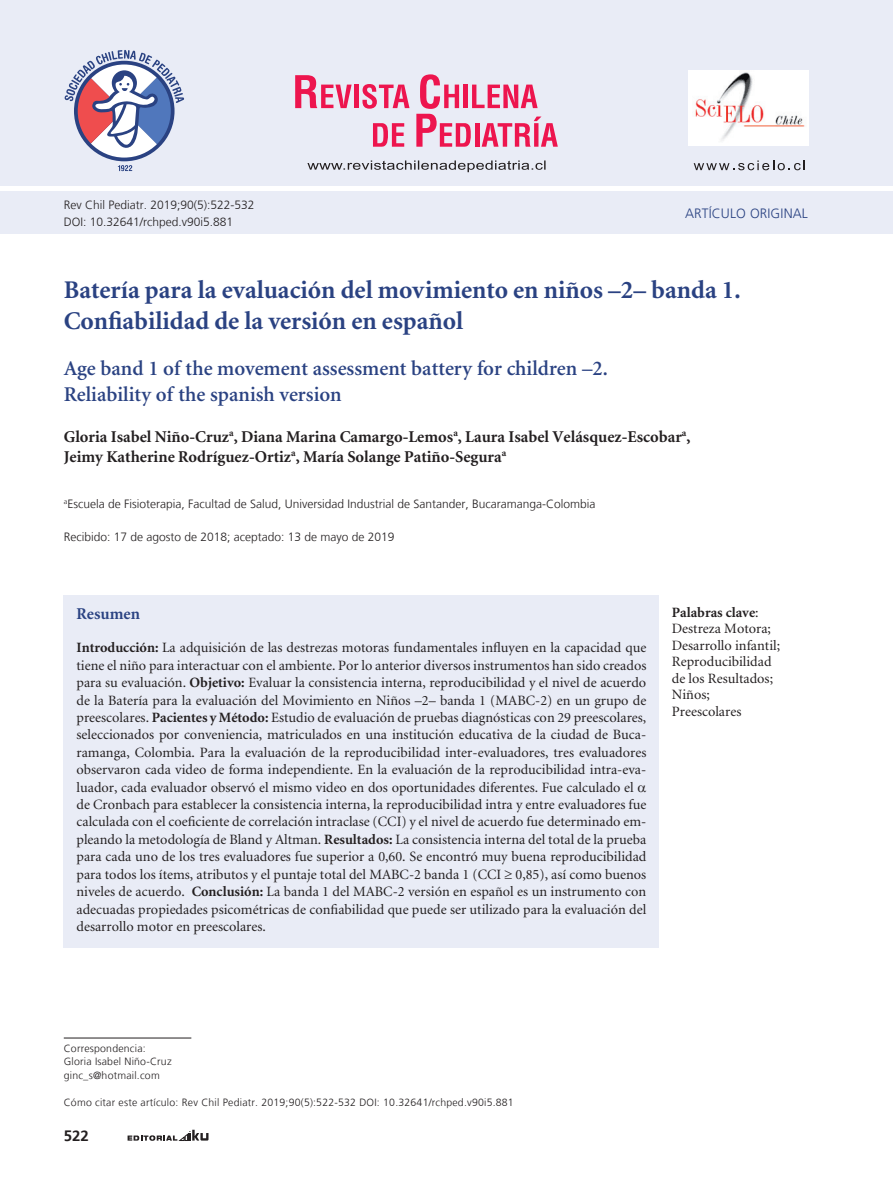
<style>
.page{position:relative;width:893px;height:1191px;background:#fff}
.page>*{position:absolute;margin:0;border:0;box-sizing:border-box;transform-origin:0 0}
._2-titulo{font:700 25.5px/30.6px "Minion";color:#2a4282}
._2-titulo_ingles{font:600 21px/25.2px "Minion";color:#2a4282}
._3-autor{font:700 16.5px/19.8px "Minion";color:#231f20}
._6-subtitulo{font:700 16.5px "Minion";color:#2a4282}
.t1{font:700 15px "Frutiger LT";color:#231f20}
._5-resumen{font:14.25px/17.4px "Minion";color:#231f20}
._5-resumen-2{font:700 14.25px "Minion";color:#231f20}
._2-nombre_sección{font:300 13.5px "Frutiger LT";letter-spacing:.01em;color:#2a4282}
._3-datos_autores-doi{font:300 12px "Frutiger LT";color:#231f20}
._4-correspondencia{font:300 10.5px "Frutiger LT";letter-spacing:.02em;color:#231f20}
.s1{font-weight:700}
.s2{font-weight:400}
</style>
<div class="page">
<svg style="left:128px;top:1129px;width:81px;height:11px"></svg>
<div style="left:0;top:192px;width:893px;height:42px;background:#e9ecf6"></div>
<div style="left:0;top:0;width:893px;height:186px;background:#e9ecf6"></div>
<svg style="left:694px;top:160px;width:111px;height:10px"></svg>
<svg style="left:373px;top:123px;width:31px;height:24px"></svg>
<svg style="left:295px;top:75px;width:57px;height:33px"></svg>
<div style="left:354px;top:85px;width:5px;height:23px;background:#ed154e"></div>
<svg style="left:362px;top:84px;width:47px;height:25px"></svg>
<svg style="left:416px;top:74px;width:142px;height:73px"></svg>
<svg style="left:118px;top:165px;width:14px;height:6px"></svg>
<svg style="left:65px;top:50px;width:119px;height:108px"></svg>
<svg style="left:307px;top:160px;width:239px;height:12px"></svg>
<img style="left:689px;top:70px;width:119px;height:76px">
<hr style="left:64px;top:1037px;width:127px;height:1px;background:#231f20">
<div style="left:64px;top:595px;width:595px;height:353px;background:#e9ecf6"></div>
<p class="_3-datos_autores-doi" style="left:64px;top:198px;width:192px">Rev Chil Pediatr. 2019;90(5):522-532</p>
<p class="_3-datos_autores-doi" style="left:64px;top:215px;width:171px">DOI: 10.32641/rchped.v90i5.881</p>
<p class="_2-nombre_sección" style="left:685px;top:205px;width:124px">ARTÍCULO ORIGINAL</p>
<h1 class="_2-titulo" style="left:64px;top:276px;width:678px">Batería para la evaluación del movimiento en niños –2– banda 1.<br>Confiabilidad de la versión en español</h1>
<p class="_2-titulo_ingles" style="left:64px;top:357px;width:545px">Age band 1 of the movement assessment battery for children –2.<br>Reliability of the spanish version</p>
<p class="_3-autor" style="left:64px;top:427px;width:628px">Gloria Isabel Niño-Cruz<sup>a</sup>, Diana Marina Camargo-Lemos<sup>a</sup>, Laura Isabel Velásquez-Escobar<sup>a</sup>,<br>Jeimy Katherine Rodríguez-Ortiz<sup>a</sup>, María Solange Patiño-Segura<sup>a</sup></p>
<p class="_3-datos_autores-doi" style="left:64px;top:497px;width:533px"><sup>a</sup>Escuela de Fisioterapia, Facultad de Salud, Universidad Industrial de Santander, Bucaramanga-Colombia</p>
<p class="_3-datos_autores-doi" style="left:64px;top:530px;width:332px">Recibido: 17 de agosto de 2018; aceptado: 13 de mayo de 2019</p>
<p class="_6-subtitulo" style="left:77px;top:605px;width:65px">Resumen</p>
<p class="_5-resumen" style="left:77px;top:639px;width:571px"><span class="s1">Introducción:</span> La adquisición de las destrezas motoras fundamentales influyen en la capacidad que tiene el niño para interactuar con el ambiente. Por lo anterior diversos instrumentos han sido creados para su evaluación. <span class="s1">Objetivo:</span> Evaluar la consistencia interna, reproducibilidad y el nivel de acuerdo de la Batería para la evaluación del Movimiento en Niños –2– banda 1 (MABC-2) en un grupo de preescolares. <span class="s1">Pacientes y Método:</span> Estudio de evaluación de pruebas diagnósticas con 29 preescolares, seleccionados por conveniencia, matriculados en una institución educativa de la ciudad de Buca&shy;ramanga, Colombia. Para la evaluación de la reproducibilidad inter-evaluadores, tres evaluadores observaron cada video de forma independiente. En la evaluación de la reproducibilidad intra-eva&shy;luador, cada evaluador observó el mismo video en dos oportunidades diferentes. Fue calculado el de Cronbach para establecer la consistencia interna, la reproducibilidad intra y entre evaluadores fue calculada con el coeficiente de correlación intraclase (CCI) y el nivel de acuerdo fue determinado em&shy;pleando la metodología de Bland y Altman. <span class="s1">Resultados:</span> La consistencia interna del total de la prueba para cada uno de los tres evaluadores fue superior a 0,60. Se encontró muy buena reproducibilidad para todos los ítems, atributos y el puntaje total del MABC-2 banda 1 (CCI ≥ 0,85), así como buenos niveles de acuerdo. <span class="s1">Conclusión:</span> La banda 1 del MABC-2 versión en español es un instrumento con adecuadas propiedades psicométricas de confiabilidad que puede ser utilizado para la evaluación del desarrollo motor en preescolares.</p>
<p class="_5-resumen-2" style="left:672px;top:605px;width:88px">Palabras clave<span class="s2">:</span></p>
<p class="_5-resumen" style="left:672px;top:621px;width:110px;line-height:16.5px">Destreza Motora;<br>Desarrollo infantil;<br>Reproducibilidad de los Resultados;<br>Niños;<br>Preescolares</p>
<p class="_4-correspondencia" style="left:64px;top:1042px;width:83px">Correspondencia:</p>
<p class="_4-correspondencia" style="left:64px;top:1055px;width:109px">Gloria Isabel Niño-Cruz</p>
<p class="_4-correspondencia" style="left:64px;top:1069px;width:97px">ginc_s@hotmail.com</p>
<p class="_4-correspondencia" style="left:64px;top:1096px;width:451px">Cómo citar este artículo: Rev Chil Pediatr. 2019;90(5):522-532 DOI: 10.32641/rchped.v90i5.881</p>
<p class="t1" style="left:64px;top:1126px;width:27px">522</p>
</div>
